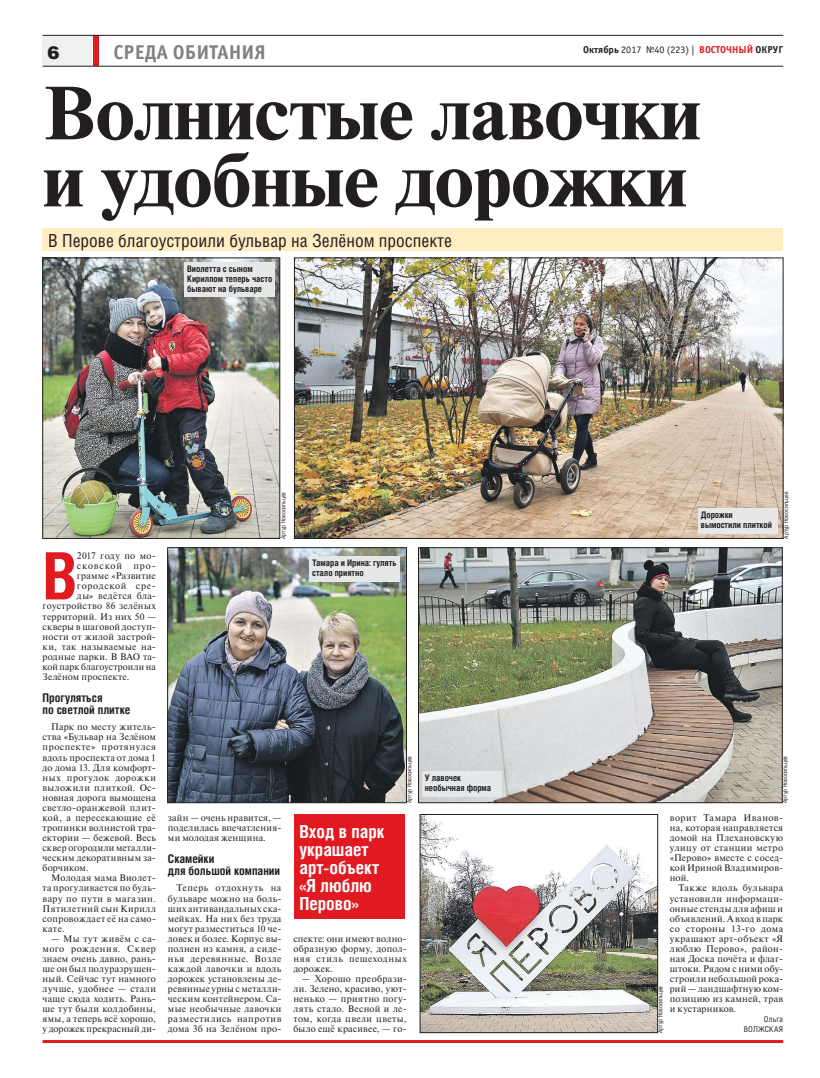
<style>
.page{position:relative;width:820px;height:1078px;background:#fff}
.page>*{position:absolute;margin:0;border:0;box-sizing:border-box;transform-origin:0 0}
.t1{font:700 75px/67px "Newton C";letter-spacing:-.01em;color:#231f20;scale:1.05 1}
.t2{font:700 65.3px "Helios Cond";color:#e11a22}
.t3{font:700 20px "Officina Sans C";color:#808285}
.t4{font:18px "Helios Cond";color:#231f20}
.t5{font:700 18px/18px "Helios Cond";color:#fff}
.t6{font:900 18px "Helios";color:#231f20}
.t7{font:700 12px/12px "Helios Cond";color:#231f20}
.t8{font:10px "Officina Sans C";color:#231f20}
.t9{font:9.5px/10.1px "Newton C";letter-spacing:.03em;color:#231f20;text-align:justify}
.t10{font:9.5px "Newton C";letter-spacing:.01em;color:#231f20}
.t11{font:9.5px "Newton C";letter-spacing:.07em;color:#231f20}
.t12{font:9.5px "Newton C";letter-spacing:.075em;color:#231f20}
.t13{font:700 9px/10px "Helios Cond";color:#231f20}
.t14{font:8px/10.1px "Helios Cond";letter-spacing:.015em;color:#231f20;text-align:right}
.t15{font:6px "Helios Cond";color:#231f20}
.s1{font-weight:700}
.s2{font-weight:700;color:#e11a22}
</style>
<div class="page">
<div style="left:48px;top:35px;width:51px;height:31px;background:#e11a22"></div>
<div style="left:43px;top:35px;width:50px;height:31px;background:#eff0f0"></div>
<hr style="left:43px;top:35px;width:740px;height:1px;background:#231f20">
<hr style="left:43px;top:66px;width:740px;height:1px;background:#231f20">
<hr style="left:43px;top:1039px;width:740px;height:3px;background:#e11a22">
<div style="left:294px;top:814px;width:110px;height:104px;background:#e11a22"></div>
<img style="left:420px;top:549px;width:360px;height:251px">
<div style="left:418px;top:547px;width:364px;height:255px;border:1px solid #231f20"></div>
<img style="left:296px;top:260px;width:485px;height:276px">
<div style="left:294px;top:258px;width:489px;height:280px;border:1px solid #231f20"></div>
<img style="left:169px;top:549px;width:235px;height:251px">
<div style="left:167px;top:547px;width:239px;height:255px;border:1px solid #231f20"></div>
<img style="left:45px;top:260px;width:233px;height:276px">
<div style="left:43px;top:258px;width:237px;height:280px;border:1px solid #231f20"></div>
<img style="left:422px;top:816px;width:233px;height:214px">
<div style="left:420px;top:814px;width:237px;height:218px;border:1px solid #231f20"></div>
<div style="left:184px;top:262px;width:91px;height:34px;background:#e6e7e8"></div>
<div style="left:309px;top:555px;width:91px;height:26px;background:#e6e7e8"></div>
<div style="left:697px;top:508px;width:80px;height:25px;background:#e6e7e8"></div>
<div style="left:422px;top:770px;width:79px;height:26px;background:#e6e7e8"></div>
<div style="left:43px;top:228px;width:739px;height:23px;background:#ffedc4"></div>
<h3 class="t6" style="left:47px;top:41px;width:14px">6</h3>
<p class="t8" style="left:583px;top:46px;width:201px"><span class="s1">Октябрь</span> 2017 №40 (223) | <span class="s2">ВОСТОЧНЫЙ</span> <span class="s1">ОКРУГ</span></p>
<h3 class="t3" style="left:114px;top:41px;width:154px">СРЕДА ОБИТАНИЯ</h3>
<h1 class="t1" style="left:43px;top:80px;width:628px">Волнистые лавочки и удобные дорожки</h1>
<h3 class="t4" style="left:48px;top:233px;width:405px">В Перове благоустроили бульвар на Зелёном проспекте</h3>
<p class="t13" style="left:187px;top:265px;width:86px">Виолетта с сыном<br>Кириллом теперь часто бывают на бульваре</p>
<h2 class="t2" style="left:43px;top:550px;width:36px">В</h2>
<p class="t9" style="left:77px;top:551px;width:80px">2017 году по мо-</p>
<p class="t12" style="left:77px;top:562px;width:80px">сковской про-</p>
<p class="t9" style="left:77px;top:571px;width:80px">грамме «Развитие</p>
<p class="t11" style="left:77px;top:582px;width:80px">городской сре-</p>
<p class="t9" style="left:77px;top:592px;width:80px">ды» ведётся бла-</p>
<p class="t9" style="left:43px;top:602px;width:115px">гоустройство 86 зелёных</p>
<p class="t9" style="left:43px;top:612px;width:115px">территорий. Из них 50 —</p>
<p class="t9" style="left:43px;top:622px;width:115px">скверы в шаговой доступ-</p>
<p class="t9" style="left:43px;top:632px;width:115px">ности от жилой застрой-</p>
<p class="t9" style="left:43px;top:642px;width:115px">ки, так называемые на-</p>
<p class="t9" style="left:43px;top:652px;width:115px">родные парки. В ВАО та-</p>
<p class="t10" style="left:43px;top:663px;width:115px">кой парк благоустроили на</p>
<p class="t10" style="left:43px;top:673px;width:88px">Зелёном проспекте.</p>
<p class="t7" style="left:43px;top:692px;width:89px">Прогуляться<br>по светлой плитке</p>
<p class="t9" style="left:43px;top:722px;width:115px;text-indent:9px">Парк по месту житель&shy;ства «Бульвар на Зелёном проспекте» протянулся вдоль проспекта от дома 1 до дома 13. Для комфорт&shy;ных прогулок дорожки выложили плиткой. Ос&shy;новная дорога вымощена светло-оранжевой плит&shy;кой, а пересекающие её тропинки волнистой тра&shy;ектории — бежевой. Весь сквер огородили металли&shy;ческим декоративным за&shy;борчиком.</p>
<p class="t9" style="left:43px;top:873px;width:115px;text-indent:9px">Молодая мама Виолет&shy;та прогуливается по буль&shy;вару по пути в магазин.<br>Пятилетний сын Кирилл сопровождает её на само&shy;кате.</p>
<p class="t9" style="left:43px;top:934px;width:115px;text-indent:9px">— Мы тут живём с са&shy;мого рождения. Сквер знаем очень давно, рань&shy;ше он был полуразрушен&shy;ный. Сейчас тут намного лучше, удобнее — стали чаще сюда ходить. Рань&shy;ше тут были колдобины, ямы, а теперь всё хорошо, у дорожек прекрасный ди-</p>
<p class="t15" style="left:281px;top:539px;width:48px;rotate:-90deg">Артур Новосильцев</p>
<p class="t15" style="left:783px;top:538px;width:48px;rotate:-90deg">Артур Новосильцев</p>
<p class="t13" style="left:700px;top:511px;width:73px">Дорожки вымостили плиткой</p>
<p class="t13" style="left:312px;top:558px;width:86px">Тамара и Ирина: гулять стало приятно</p>
<p class="t9" style="left:168px;top:813px;width:115px">зайн — очень нравится, — поделилась впечатления&shy;ми молодая женщина.</p>
<p class="t7" style="left:168px;top:853px;width:114px">Скамейки<br>для большой компании</p>
<p class="t9" style="left:168px;top:883px;width:115px;text-indent:9px">Теперь отдохнуть на бульваре можно на боль&shy;ших антивандальных ска&shy;мейках. На них без труда могут разместиться 10 че&shy;ловек и более. Корпус вы&shy;полнен из камня, а сиде&shy;нья деревянные. Возле каждой лавочки и вдоль дорожек установлены де&shy;ревянные урны с металли&shy;ческим контейнером. Са&shy;мые необычные лавочки разместились напротив дома 3б на Зелёном про-</p>
<h3 class="t5" style="left:299px;top:824px;width:86px">Вход в парк украшает арт-объект «Я люблю<br>Перово»</h3>
<p class="t15" style="left:407px;top:802px;width:48px;rotate:-90deg">Артур Новосильцев</p>
<p class="t9" style="left:293px;top:934px;width:115px">спекте: они имеют волно&shy;образную форму, допол&shy;няя стиль пешеходных дорожек.</p>
<p class="t9" style="left:293px;top:974px;width:115px;text-indent:9px">— Хорошо преобрази&shy;ли. Зелено, красиво, уют&shy;ненько — приятно погу&shy;лять стало. Весной и ле&shy;том, когда цвели цветы, было ещё красивее, — го-</p>
<p class="t13" style="left:424px;top:773px;width:68px">У лавочек необычная форма</p>
<p class="t15" style="left:782px;top:802px;width:48px;rotate:-90deg">Артур Новосильцев</p>
<p class="t9" style="left:669px;top:813px;width:115px">ворит Тамара Иванов&shy;на, которая направляется домой на Плехановскую улицу от станции метро «Перово» вместе с сосед&shy;кой Ириной Владимиров&shy;ной.</p>
<p class="t9" style="left:669px;top:883px;width:115px;text-indent:9px">Также вдоль бульвара установили информаци&shy;онные стенды для афиш и объявлений. А вход в парк со стороны 13-го дома украшают арт-объект «Я люблю Перово», район&shy;ная Доска почёта и флаг&shy;штоки. Рядом с ними обу&shy;строили небольшой рока&shy;рий — ландшафтную ком&shy;позицию из камней, трав и кустарников.</p>
<p class="t14" style="left:743px;top:1015px;width:41px">Ольга<br>ВОЛЖСКАЯ</p>
<p class="t15" style="left:658px;top:1032px;width:48px;rotate:-90deg">Артур Новосильцев</p>
</div>
